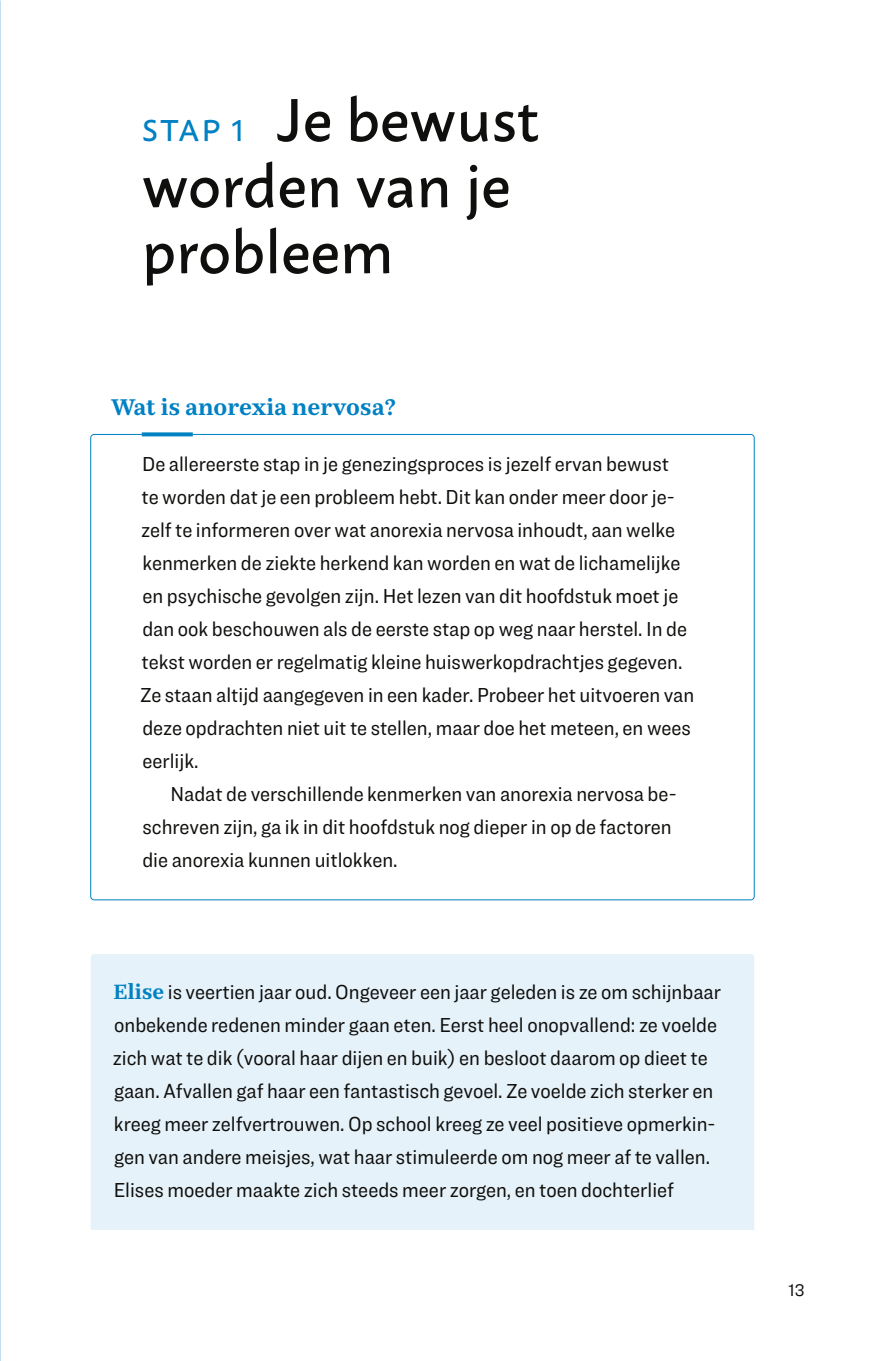
<style>
.page{position:relative;width:879px;height:1361px;background:#fff}
.page>*{position:absolute;margin:0;border:0;box-sizing:border-box;transform-origin:0 0}
.t1{font:500 60px/66px "Macho";color:#0f0f0d}
.t2{font:700 22px "Casus Pro";color:#0081c3}
.t3{font:21px/33px "Ringside Narrow";color:#0f0f0d}
.t4{font:17.6px "Ringside Narrow";color:#0f0f0d}
.s1{font-size:30px;color:#0081c3}
.s2{font-family:"Casus Pro";font-weight:700;font-size:20px;color:#0081c3}
</style>
<div class="page">
<svg style="left:142px;top:432px;width:51px;height:2px"></svg>
<div style="left:91px;top:954px;width:663px;height:276px;background:#e6f2f9"></div>
<h1 class="t1" style="left:142px;top:81px;width:399px"><span class="s1">STAP 1</span> Je bewust worden van je probleem</h1>
<p class="t2" style="left:112px;top:392px;width:286px">Wat is anorexia nervosa?</p>
<p class="t3" style="left:140px;top:447px;width:555px">De allereerste stap in je genezingsproces is jezelf ervan bewust<br>te worden dat je een probleem hebt. Dit kan onder meer door je&shy;zelf te informeren over wat anorexia nervosa inhoudt, aan welke kenmerken de ziekte herkend kan worden en wat de lichamelijke en psychische gevolgen zijn. Het lezen van dit hoofdstuk moet je dan ook beschouwen als de eerste stap op weg naar herstel. In de tekst worden er regelmatig kleine huiswerkopdrachtjes gegeven.<br>Ze staan altijd aangegeven in een kader. Probeer het uitvoeren van deze opdrachten niet uit te stellen, maar doe het meteen, en wees eerlijk.</p>
<p class="t3" style="left:142px;top:777px;width:536px;text-indent:28px">Nadat de verschillende kenmerken van anorexia nervosa be&shy;schreven zijn, ga ik in dit hoofdstuk nog dieper in op de factoren die anorexia kunnen uitlokken.</p>
<p class="t3" style="left:113px;top:975px;width:610px"><span class="s2">Elise</span> is veertien jaar oud. Ongeveer een jaar geleden is ze om schijnbaar onbekende redenen minder gaan eten. Eerst heel onopvallend: ze voelde zich wat te dik (vooral haar dijen en buik) en besloot daarom op dieet te gaan. Afvallen gaf haar een fantastisch gevoel. Ze voelde zich sterker en kreeg meer zelfvertrouwen. Op school kreeg ze veel positieve opmerkin&shy;gen van andere meisjes, wat haar stimuleerde om nog meer af te vallen.<br>Elises moeder maakte zich steeds meer zorgen, en toen dochterlief</p>
<p class="t4" style="left:788px;top:1278px;width:18px">13</p>
</div>
